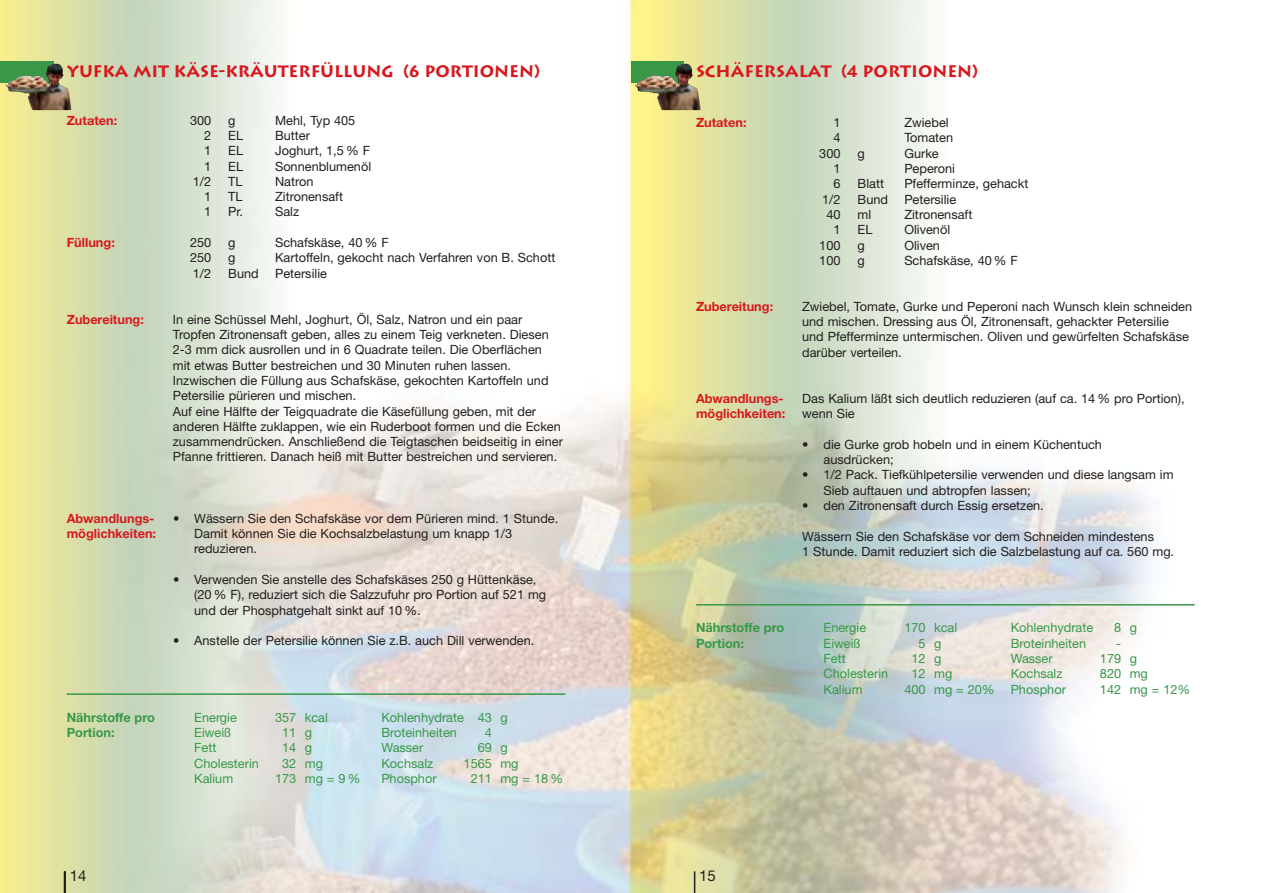
<style>
.page{position:relative;width:1263px;height:893px;background:#fff}
.page>*{position:absolute;margin:0;border:0;box-sizing:border-box;transform-origin:0 0}
.t1{font:700 16.5px "Lithos";color:#d7191f}
.t2{font:15px "Helvetica Neue";color:#231f1f}
.t3{font:12.75px/15.3px "Helvetica Neue";color:#231f1f}
.t4{font:12.75px "Helvetica Neue";color:#389848}
.t5{font:700 12.75px "Helvetica Neue";color:#d7191f}
.t6{font:700 12.75px "Helvetica Neue";color:#389848}
</style>
<div class="page">
<img style="left:0;top:0;width:1195px;height:892px">
<hr style="left:64px;top:871px;width:2px;height:21px;background:#231f1f">
<svg style="left:694px;top:871px;width:1px;height:21px"></svg>
<div style="left:631px;top:61px;width:52px;height:22px;background:#389848"></div>
<div style="left:0;top:61px;width:54px;height:22px;background:#389848"></div>
<hr style="left:67px;top:693px;width:498px;height:1px;background:#389848">
<hr style="left:696px;top:604px;width:499px;height:1px;background:#389848">
<img style="left:6px;top:63px;width:65px;height:47px">
<img style="left:635px;top:63px;width:66px;height:47px">
<p class="t1" style="left:67px;top:62px;width:475px">YUFKA MIT KÄSE-KRÄUTERFÜLLUNG (6 PORTIONEN)</p>
<p class="t5" style="left:67px;top:115px;width:52px">Zutaten:</p>
<p class="t3" style="left:190px;top:114px;width:23px">300</p>
<p class="t3" style="left:228px;top:114px;width:9px">g</p>
<p class="t3" style="left:275px;top:114px;width:82px">Mehl, Typ 405</p>
<p class="t3" style="left:204px;top:129px;width:9px">2</p>
<p class="t3" style="left:228px;top:129px;width:16px">EL</p>
<p class="t3" style="left:275px;top:129px;width:36px">Butter</p>
<p class="t3" style="left:204px;top:144px;width:9px">1</p>
<p class="t3" style="left:228px;top:144px;width:16px">EL</p>
<p class="t3" style="left:275px;top:144px;width:96px">Joghurt, 1,5 % F</p>
<p class="t3" style="left:204px;top:160px;width:9px">1</p>
<p class="t3" style="left:228px;top:160px;width:16px">EL</p>
<p class="t3" style="left:275px;top:160px;width:98px">Sonnenblumenöl</p>
<p class="t3" style="left:193px;top:175px;width:20px">1/2</p>
<p class="t3" style="left:228px;top:175px;width:16px">TL</p>
<p class="t3" style="left:275px;top:175px;width:40px">Natron</p>
<p class="t3" style="left:204px;top:190px;width:9px">1</p>
<p class="t3" style="left:228px;top:190px;width:16px">TL</p>
<p class="t3" style="left:275px;top:190px;width:69px">Zitronensaft</p>
<p class="t3" style="left:204px;top:205px;width:9px">1</p>
<p class="t3" style="left:228px;top:205px;width:16px">Pr.</p>
<p class="t3" style="left:275px;top:205px;width:26px">Salz</p>
<p class="t5" style="left:67px;top:238px;width:50px">Füllung:</p>
<p class="t3" style="left:190px;top:236px;width:23px">250</p>
<p class="t3" style="left:228px;top:236px;width:9px">g</p>
<p class="t3" style="left:275px;top:236px;width:115px">Schafskäse, 40 % F</p>
<p class="t3" style="left:190px;top:251px;width:23px">250</p>
<p class="t3" style="left:228px;top:251px;width:9px">g</p>
<p class="t3" style="left:275px;top:251px;width:282px">Kartoffeln, gekocht nach Verfahren von B. Schott</p>
<p class="t3" style="left:193px;top:267px;width:20px">1/2</p>
<p class="t3" style="left:228px;top:267px;width:32px">Bund</p>
<p class="t3" style="left:275px;top:267px;width:53px">Petersilie</p>
<p class="t5" style="left:67px;top:314px;width:79px">Zubereitung:</p>
<p class="t3" style="left:173px;top:313px;width:392px">In eine Schüssel Mehl, Joghurt, Öl, Salz, Natron und ein paar Tropfen Zitronensaft geben, alles zu einem Teig verkneten. Diesen 2-3 mm dick ausrollen und in 6 Quadrate teilen. Die Oberflächen<br>mit etwas Butter bestreichen und 30 Minuten ruhen lassen.<br>Inzwischen die Füllung aus Schafskäse, gekochten Kartoffeln und Petersilie pürieren und mischen.<br>Auf eine Hälfte der Teigquadrate die Käsefüllung geben, mit der anderen Hälfte zuklappen, wie ein Ruderboot formen und die Ecken zusammendrücken. Anschließend die Teigtaschen beidseitig in einer Pfanne frittieren. Danach heiß mit Butter bestreichen und servieren.</p>
<p class="t5" style="left:67px;top:513px;width:89px">Abwandlungs-</p>
<p class="t3" style="left:173px;top:511px;width:387px">• Wässern Sie den Schafskäse vor dem Pürieren mind. 1 Stunde.</p>
<p class="t5" style="left:67px;top:529px;width:91px">möglichkeiten:</p>
<p class="t3" style="left:194px;top:527px;width:319px">Damit können Sie die Kochsalzbelastung um knapp 1/3 reduzieren.</p>
<p class="t3" style="left:194px;top:573px;width:354px;text-indent:-21px">• Verwenden Sie anstelle des Schafskäses 250 g Hüttenkäse, (20 % F), reduziert sich die Salzzufuhr pro Portion auf 521 mg und der Phosphatgehalt sinkt auf 10 %.</p>
<p class="t3" style="left:173px;top:634px;width:363px">• Anstelle der Petersilie können Sie z.B. auch Dill verwenden.</p>
<p class="t6" style="left:67px;top:712px;width:90px">Nährstoffe pro</p>
<p class="t4" style="left:194px;top:712px;width:44px">Energie</p>
<p class="t4" style="left:275px;top:712px;width:54px">357 kcal</p>
<p class="t4" style="left:381px;top:712px;width:128px">Kohlenhydrate 43 g</p>
<p class="t6" style="left:67px;top:727px;width:49px">Portion:</p>
<p class="t4" style="left:194px;top:727px;width:39px">Eiweiß</p>
<p class="t4" style="left:282px;top:727px;width:31px">11 g</p>
<p class="t4" style="left:381px;top:727px;width:77px">Broteinheiten</p>
<p class="t4" style="left:485px;top:727px;width:9px">4</p>
<p class="t4" style="left:194px;top:743px;width:24px">Fett</p>
<p class="t4" style="left:282px;top:743px;width:31px">14 g</p>
<p class="t4" style="left:381px;top:743px;width:44px">Wasser</p>
<p class="t4" style="left:478px;top:743px;width:31px">69 g</p>
<p class="t4" style="left:194px;top:758px;width:66px">Cholesterin</p>
<p class="t4" style="left:282px;top:758px;width:42px">32 mg</p>
<p class="t4" style="left:381px;top:758px;width:53px">Kochsalz</p>
<p class="t4" style="left:464px;top:758px;width:57px">1565 mg</p>
<p class="t4" style="left:194px;top:773px;width:40px">Kalium</p>
<p class="t4" style="left:275px;top:773px;width:87px">173 mg = 9 %</p>
<p class="t4" style="left:381px;top:773px;width:57px">Phosphor</p>
<p class="t4" style="left:471px;top:773px;width:94px">211 mg = 18 %</p>
<p class="t1" style="left:696px;top:61px;width:283px">SCHÄFERSALAT (4 PORTIONEN)</p>
<p class="t5" style="left:696px;top:118px;width:52px">Zutaten:</p>
<p class="t3" style="left:834px;top:116px;width:9px">1</p>
<p class="t3" style="left:904px;top:116px;width:46px">Zwiebel</p>
<p class="t3" style="left:834px;top:131px;width:9px">4</p>
<p class="t3" style="left:904px;top:131px;width:50px">Tomaten</p>
<p class="t3" style="left:819px;top:147px;width:23px">300</p>
<p class="t3" style="left:858px;top:147px;width:9px">g</p>
<p class="t3" style="left:904px;top:147px;width:36px">Gurke</p>
<p class="t3" style="left:834px;top:162px;width:9px">1</p>
<p class="t3" style="left:904px;top:162px;width:52px">Peperoni</p>
<p class="t3" style="left:834px;top:177px;width:9px">6</p>
<p class="t3" style="left:858px;top:177px;width:28px">Blatt</p>
<p class="t3" style="left:904px;top:177px;width:126px">Pfefferminze, gehackt</p>
<p class="t3" style="left:822px;top:193px;width:20px">1/2</p>
<p class="t3" style="left:858px;top:193px;width:32px">Bund</p>
<p class="t3" style="left:904px;top:193px;width:53px">Petersilie</p>
<p class="t3" style="left:826px;top:208px;width:16px">40</p>
<p class="t3" style="left:858px;top:208px;width:15px">ml</p>
<p class="t3" style="left:904px;top:208px;width:69px">Zitronensaft</p>
<p class="t3" style="left:834px;top:223px;width:9px">1</p>
<p class="t3" style="left:858px;top:223px;width:16px">EL</p>
<p class="t3" style="left:904px;top:223px;width:47px">Olivenöl</p>
<p class="t3" style="left:819px;top:239px;width:23px">100</p>
<p class="t3" style="left:858px;top:239px;width:9px">g</p>
<p class="t3" style="left:904px;top:239px;width:37px">Oliven</p>
<p class="t3" style="left:819px;top:254px;width:23px">100</p>
<p class="t3" style="left:858px;top:254px;width:9px">g</p>
<p class="t3" style="left:904px;top:254px;width:115px">Schafskäse, 40 % F</p>
<p class="t5" style="left:696px;top:302px;width:79px">Zubereitung:</p>
<p class="t3" style="left:802px;top:300px;width:392px">Zwiebel, Tomate, Gurke und Peperoni nach Wunsch klein schneiden und mischen. Dressing aus Öl, Zitronensaft, gehackter Petersilie und Pfefferminze untermischen. Oliven und gewürfelten Schafskäse darüber verteilen.</p>
<p class="t5" style="left:696px;top:393px;width:89px">Abwandlungs-</p>
<p class="t3" style="left:802px;top:392px;width:384px">Das Kalium läßt sich deutlich reduzieren (auf ca. 14 % pro Portion),</p>
<p class="t5" style="left:696px;top:409px;width:91px">möglichkeiten:</p>
<p class="t3" style="left:802px;top:407px;width:54px">wenn Sie</p>
<p class="t3" style="left:824px;top:437px;width:280px;text-indent:-21px">• die Gurke grob hobeln und in einem Küchentuch ausdrücken;</p>
<p class="t3" style="left:824px;top:468px;width:352px;text-indent:-21px">• 1/2 Pack. Tiefkühlpetersilie verwenden und diese langsam im<br>Sieb auftauen und abtropfen lassen;</p>
<p class="t3" style="left:802px;top:499px;width:243px">• den Zitronensaft durch Essig ersetzen.</p>
<p class="t3" style="left:802px;top:529px;width:374px">Wässern Sie den Schafskäse vor dem Schneiden mindestens<br>1 Stunde. Damit reduziert sich die Salzbelastung auf ca. 560 mg.</p>
<p class="t6" style="left:696px;top:623px;width:90px">Nährstoffe pro</p>
<p class="t4" style="left:824px;top:623px;width:44px">Energie</p>
<p class="t4" style="left:904px;top:623px;width:54px">170 kcal</p>
<p class="t4" style="left:1011px;top:623px;width:84px">Kohlenhydrate</p>
<p class="t4" style="left:1114px;top:623px;width:24px">8 g</p>
<p class="t6" style="left:696px;top:638px;width:49px">Portion:</p>
<p class="t4" style="left:824px;top:638px;width:39px">Eiweiß</p>
<p class="t4" style="left:919px;top:638px;width:24px">5 g</p>
<p class="t4" style="left:1011px;top:638px;width:77px">Broteinheiten</p>
<p class="t4" style="left:1116px;top:638px;width:6px">-</p>
<p class="t4" style="left:824px;top:653px;width:24px">Fett</p>
<p class="t4" style="left:911px;top:653px;width:31px">12 g</p>
<p class="t4" style="left:1011px;top:653px;width:44px">Wasser</p>
<p class="t4" style="left:1100px;top:653px;width:39px">179 g</p>
<p class="t4" style="left:824px;top:669px;width:66px">Cholesterin</p>
<p class="t4" style="left:911px;top:669px;width:42px">12 mg</p>
<p class="t4" style="left:1011px;top:669px;width:53px">Kochsalz</p>
<p class="t4" style="left:1100px;top:669px;width:49px">820 mg</p>
<p class="t4" style="left:824px;top:684px;width:40px">Kalium</p>
<p class="t4" style="left:904px;top:684px;width:92px">400 mg = 20%</p>
<p class="t4" style="left:1011px;top:684px;width:57px">Phosphor</p>
<p class="t4" style="left:1100px;top:684px;width:92px">142 mg = 12%</p>
<p class="t2" style="left:70px;top:870px;width:18px">14</p>
<p class="t2" style="left:699px;top:870px;width:18px">15</p>
</div>
